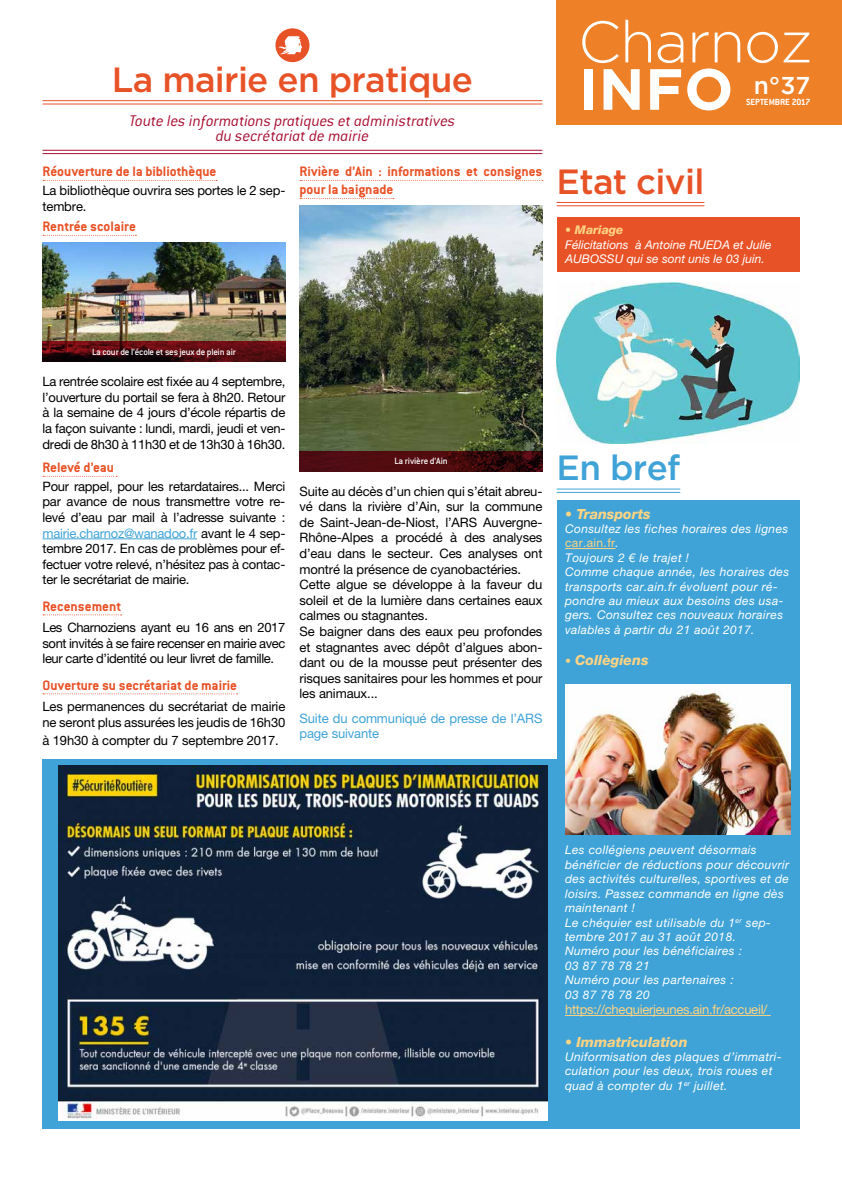
<style>
.page{position:relative;width:842px;height:1191px;background:#fff}
.page>*{position:absolute;margin:0;border:0;box-sizing:border-box;transform-origin:0 0}
.t1{font:300 58.5px "Gotham";letter-spacing:-.02em;color:#fff}
.t2{font:700 58px "Gotham";color:#fff}
.t3{font:500 35px "Gotham";letter-spacing:-.02em;color:#e85227}
.t4{font:500 35px "Gotham";letter-spacing:-.02em;color:#3fa3d7}
.t5{font:500 24.4px "Gotham";color:#fff}
.t6{font:italic 300 17px/15px "Conduit ITC";letter-spacing:-.005em;color:#a80e30;text-align:center}
.t7{font:700 15px/18px "Conduit ITC";color:#e85227}
.t8{font:italic 800 14px "Helvetica Neue LT Pro";color:#fdd384}
.t9{font:13px/15.6px "Helvetica Neue LT Pro";letter-spacing:-.01em;color:#000}
.t10{font:13px/15.6px "Helvetica Neue LT Pro";letter-spacing:-.01em;color:#3fa3d7}
.t11{font:13px "Helvetica Neue LT Pro";letter-spacing:-.02em;color:#fdd384}
.t12{font:italic 12px/14.4px "Helvetica Neue LT Pro";letter-spacing:.03em;color:#fff}
.t13{font:italic 12px/14.4px "Helvetica Neue LT Pro";color:#fff}
.t14{font:italic 800 12px "Helvetica Neue LT Pro";color:#fdd384}
.t15{font:500 10px "Conduit ITC";letter-spacing:-.02em;color:#fff}
.t16{font:700 9.8px "Conduit ITC";color:#fff}
.s1{color:#3fa3d7}
.s2{font-style:normal;color:#fdd384}
.s3{font-weight:400;font-size:12px}
</style>
<div class="page">
<div style="left:43px;top:759px;width:535px;height:369px;background:#3fa3d7"></div>
<div style="left:275px;top:28px;width:34px;height:34px;background:#e85227;border-radius:50%"></div>
<svg style="left:279px;top:36px;width:23px;height:18px"></svg>
<hr style="left:43px;top:100px;width:499px;height:1px;background:#e85227">
<hr style="left:43px;top:104px;width:499px;height:1px;background:#e85227">
<hr style="left:43px;top:150px;width:499px;height:1px;background:#a80e30">
<hr style="left:43px;top:153px;width:499px;height:1px;background:#a80e30">
<svg style="left:43px;top:180px;width:174px;height:1px"></svg>
<svg style="left:43px;top:235px;width:93px;height:1px"></svg>
<svg style="left:43px;top:476px;width:74px;height:1px"></svg>
<hr style="left:43px;top:538px;width:154px;height:1px;background:#3fa3d7">
<svg style="left:43px;top:614px;width:79px;height:1px"></svg>
<svg style="left:43px;top:693px;width:195px;height:1px"></svg>
<img style="left:43px;top:242px;width:243px;height:99px">
<svg style="left:43px;top:341px;width:243px;height:21px;background:#4e0a0f"></svg>
<svg style="left:300px;top:180px;width:243px;height:1px"></svg>
<svg style="left:300px;top:198px;width:94px;height:1px"></svg>
<img style="left:300px;top:205px;width:243px;height:246px">
<svg style="left:300px;top:451px;width:243px;height:20px;background:#460a0e"></svg>
<div style="left:557px;top:0;width:285px;height:125px;background:#ee8027"></div>
<div style="left:557px;top:500px;width:242px;height:628px;background:#3fa3d7"></div>
<hr style="left:565px;top:548px;width:51px;height:1px;background:#fdd384">
<hr style="left:565px;top:1015px;width:206px;height:1px;background:#fdd384">
<img style="left:565px;top:684px;width:226px;height:150px">
<hr style="left:557px;top:489px;width:123px;height:1px;background:#3fa3d7">
<hr style="left:557px;top:492px;width:123px;height:1px;background:#3fa3d7">
<div style="left:557px;top:217px;width:242px;height:54px;background:#e85227"></div>
<hr style="left:557px;top:202px;width:147px;height:1px;background:#e85227">
<hr style="left:557px;top:205px;width:147px;height:1px;background:#e85227">
<img style="left:59px;top:766px;width:488px;height:354px">
<img style="left:557px;top:282px;width:242px;height:162px">
<h3 class="t3" style="left:112px;top:60px;width:363px">La mairie en pratique</h3>
<h3 class="t6" style="left:130px;top:114px;width:327px">Toute les informations pratiques et administratives du secrétariat de mairie</h3>
<p class="t7" style="left:43px;top:162px;width:176px">Réouverture de la bibliothèque</p>
<p class="t9" style="left:43px;top:182px;width:244px">La bibliothèque ouvrira ses portes le 2 sep&shy;tembre.</p>
<p class="t7" style="left:43px;top:217px;width:95px">Rentrée scolaire</p>
<p class="t7" style="left:300px;top:162px;width:244px">Rivière d’Ain : informations et consignes pour la baignade</p>
<h1 class="t1" style="left:578px;top:10px;width:236px">Charnoz</h1>
<h2 class="t2" style="left:578px;top:56px;width:157px">INFO</h2>
<h3 class="t5" style="left:754px;top:72px;width:58px">n°37</h3>
<p class="t16" style="left:746px;top:97px;width:66px">SEPTEMBRE 2017</p>
<h3 class="t3" style="left:557px;top:161px;width:149px">Etat civil</h3>
<p class="t14" style="left:565px;top:223px;width:60px">• Mariage</p>
<p class="t13" style="left:565px;top:237px;width:208px">Félicitations à Antoine RUEDA et Julie<br>AUBOSSU qui se sont unis le 03 juin.</p>
<p class="t15" style="left:92px;top:346px;width:145px">La cour de l’école et ses jeux de plein air</p>
<p class="t9" style="left:43px;top:373px;width:244px;text-align:justify">La rentrée scolaire est fixée au 4 septembre, l’ouverture du portail se fera à 8h20. Retour à la semaine de 4 jours d’école répartis de la façon suivante : lundi, mardi, jeudi et ven&shy;dredi de 8h30 à 11h30 et de 13h30 à 16h30.</p>
<p class="t7" style="left:43px;top:458px;width:73px">Relevé d’eau</p>
<p class="t9" style="left:43px;top:478px;width:244px;text-align:justify">Pour rappel, pour les retardataires... Merci par avance de nous transmettre votre re&shy;levé d’eau par mail à l’adresse suivante : <span class="s1">mairie.charnoz@wanadoo.fr</span> avant le 4 sep&shy;tembre 2017. En cas de problèmes pour ef&shy;fectuer votre relevé, n’hésitez pas à contac&shy;ter le secrétariat de mairie.</p>
<p class="t7" style="left:43px;top:597px;width:80px">Recensement</p>
<p class="t9" style="left:43px;top:619px;width:244px;text-align:justify">Les Charnoziens ayant eu 16 ans en 2017 sont invités à se faire recenser en mairie avec leur carte d’identité ou leur livret de famille.</p>
<p class="t7" style="left:43px;top:676px;width:196px">Ouverture su secrétariat de mairie</p>
<p class="t9" style="left:43px;top:698px;width:244px">Les permanences du secrétariat de mairie ne seront plus assurées les jeudis de 16h30</p>
<p class="t9" style="left:43px;top:732px;width:238px">à 19h30 à compter du 7 septembre 2017.</p>
<p class="t15" style="left:394px;top:455px;width:55px">La rivière d’Ain</p>
<p class="t9" style="left:300px;top:483px;width:244px">Suite au décès d’un chien qui s’était abreu&shy;vé dans la rivière d’Ain, sur la commune de Saint-Jean-de-Niost, l’ARS Auvergne-Rhône-Alpes a procédé à des analyses d’eau dans le secteur. Ces analyses ont montré la présence de cyanobactéries.<br>Cette algue se développe à la faveur du soleil et de la lumière dans certaines eaux calmes ou stagnantes.<br>Se baigner dans des eaux peu profondes et stagnantes avec dépôt d’algues abon&shy;dant ou de la mousse peut présenter des risques sanitaires pour les hommes et pour les animaux...</p>
<p class="t10" style="left:300px;top:710px;width:244px">Suite du communiqué de presse de l’ARS page suivante</p>
<h3 class="t4" style="left:557px;top:448px;width:125px">En bref</h3>
<p class="t8" style="left:565px;top:505px;width:87px">• Transports</p>
<p class="t12" style="left:565px;top:521px;width:225px">Consultez les fiches horaires des lignes <span class="s2">car.ain.fr</span>.<br>Toujours 2 € le trajet !<br>Comme chaque année, les horaires des transports car.ain.fr évoluent pour ré&shy;pondre au mieux aux besoins des usa&shy;gers. Consultez ces nouveaux horaires valables à partir du 21 août 2017.</p>
<p class="t8" style="left:565px;top:651px;width:85px"><span class="s3">•</span> Collègiens</p>
<p class="t12" style="left:565px;top:843px;width:226px">Les collégiens peuvent désormais bénéficier de réductions pour découvrir des activités culturelles, sportives et de loisirs. Passez commande en ligne dès maintenant !<br>Le chéquier est utilisable du 1<sup>er</sup> sep&shy;tembre 2017 au 31 août 2018.<br>Numéro pour les bénéficiaires :<br>03 87 78 78 21<br>Numéro pour les partenaires :<br>03 87 78 78 20</p>
<p class="t11" style="left:565px;top:1001px;width:204px">https://chequierjeunes.ain.fr/accueil/</p>
<p class="t8" style="left:565px;top:1033px;width:124px">• Immatriculation</p>
<p class="t12" style="left:565px;top:1049px;width:218px">Uniformisation des plaques d’immatri&shy;culation pour les deux, trois roues et quad à compter du 1<sup>er</sup> juillet.</p>
</div>
